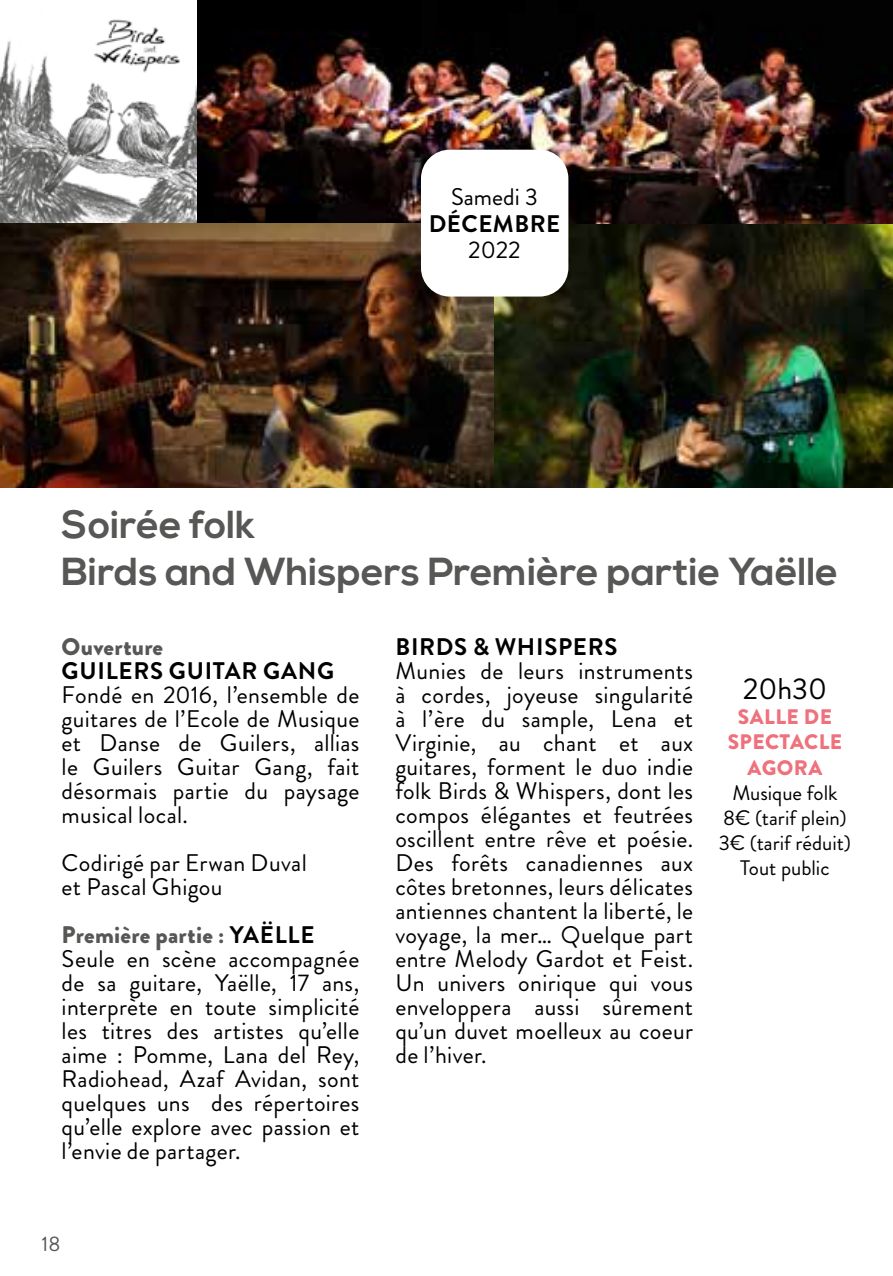
<style>
.page{position:relative;width:893px;height:1276px;background:#fff}
.page>*{position:absolute;margin:0;border:0;box-sizing:border-box;transform-origin:0 0}
.t1{font:700 39px/46.8px "Nexa";color:#575756}
.t2{font:30px "Brandon Grotesque";color:#000}
.t3{font:24px/24px "Brandon Grotesque";letter-spacing:.015em;color:#000;text-align:justify}
.t4{font:700 24px "Brandon Grotesque";letter-spacing:.03em;color:#000}
.t5{font:900 24px "Brandon Grotesque";letter-spacing:.01em;color:#575756}
.t6{font:21px/25.2px "Brandon Grotesque";color:#000;text-align:center}
.t7{font:900 21px/25.2px "Brandon Grotesque";letter-spacing:.02em;color:#ee717c;text-align:center}
.t8{font:21px "Brandon Grotesque";color:#575756}
.s1{font-weight:900;color:#575756}
.s2{font-weight:700}
</style>
<div class="page">
<img style="left:493px;top:223px;width:400px;height:264px">
<img style="left:197px;top:0;width:696px;height:223px">
<svg style="left:0;top:19px;width:197px;height:204px"></svg>
<img style="left:0;top:223px;width:493px;height:264px">
<div style="left:421px;top:150px;width:147px;height:146px;background:#fff;border-radius:29px"></div>
<p class="t3" style="left:451px;top:185px;width:88px">Samedi 3</p>
<p class="t4" style="left:429px;top:206px;width:133px">DÉCEMBRE</p>
<p class="t3" style="left:468px;top:238px;width:54px">2022</p>
<h1 class="t1" style="left:62px;top:503px;width:778px">Soirée folk<br>Birds and Whispers Première partie Yaëlle</h1>
<p class="t5" style="left:62px;top:629px;width:103px">Ouverture</p>
<p class="t4" style="left:62px;top:654px;width:274px">GUILERS GUITAR GANG</p>
<p class="t3" style="left:62px;top:683px;width:299px">Fondé en 2016, l’ensemble de guitares de l’Ecole de Musique et Danse de Guilers, allias le Guilers Guitar Gang, fait désormais partie du paysage musical local.</p>
<p class="t3" style="left:62px;top:851px;width:247px">Codirigé par Erwan Duval et Pascal Ghigou</p>
<p class="t3" style="left:62px;top:923px;width:299px;text-align:left"><span class="s1">Première partie :</span> <span class="s2">YAËLLE<br></span>Seule en scène accompagnée de sa guitare, Yaëlle, 17 ans, interprète en toute simplicité les titres des artistes qu’elle aime : Pomme, Lana del Rey,<br>Radiohead, Azaf Avidan, sont quelques uns des répertoires qu’elle explore avec passion et l’envie de partager.</p>
<p class="t8" style="left:42px;top:1229px;width:20px">18</p>
<p class="t4" style="left:395px;top:630px;width:224px">BIRDS &amp; WHISPERS</p>
<p class="t3" style="left:395px;top:659px;width:299px">Munies de leurs instruments à cordes, joyeuse singularité à l’ère du sample, Lena et Virginie, au chant et aux guitares, forment le duo indie folk Birds &amp; Whispers, dont les compos élégantes et feutrées oscillent entre rêve et poésie.<br>Des forêts canadiennes aux côtes bretonnes, leurs délicates antiennes chantent la liberté, le voyage, la mer… Quelque part entre Melody Gardot et Feist.<br>Un univers onirique qui vous enveloppera aussi sûrement qu’un duvet moelleux au coeur de l’hiver.</p>
<p class="t2" style="left:743px;top:668px;width:86px">20h30</p>
<p class="t7" style="left:728px;top:704px;width:116px">SALLE DE<br>SPECTACLE<br>AGORA</p>
<p class="t6" style="left:719px;top:780px;width:134px">Musique folk<br>8€ (tarif plein)<br>3€ (tarif réduit)<br>Tout public</p>
</div>
